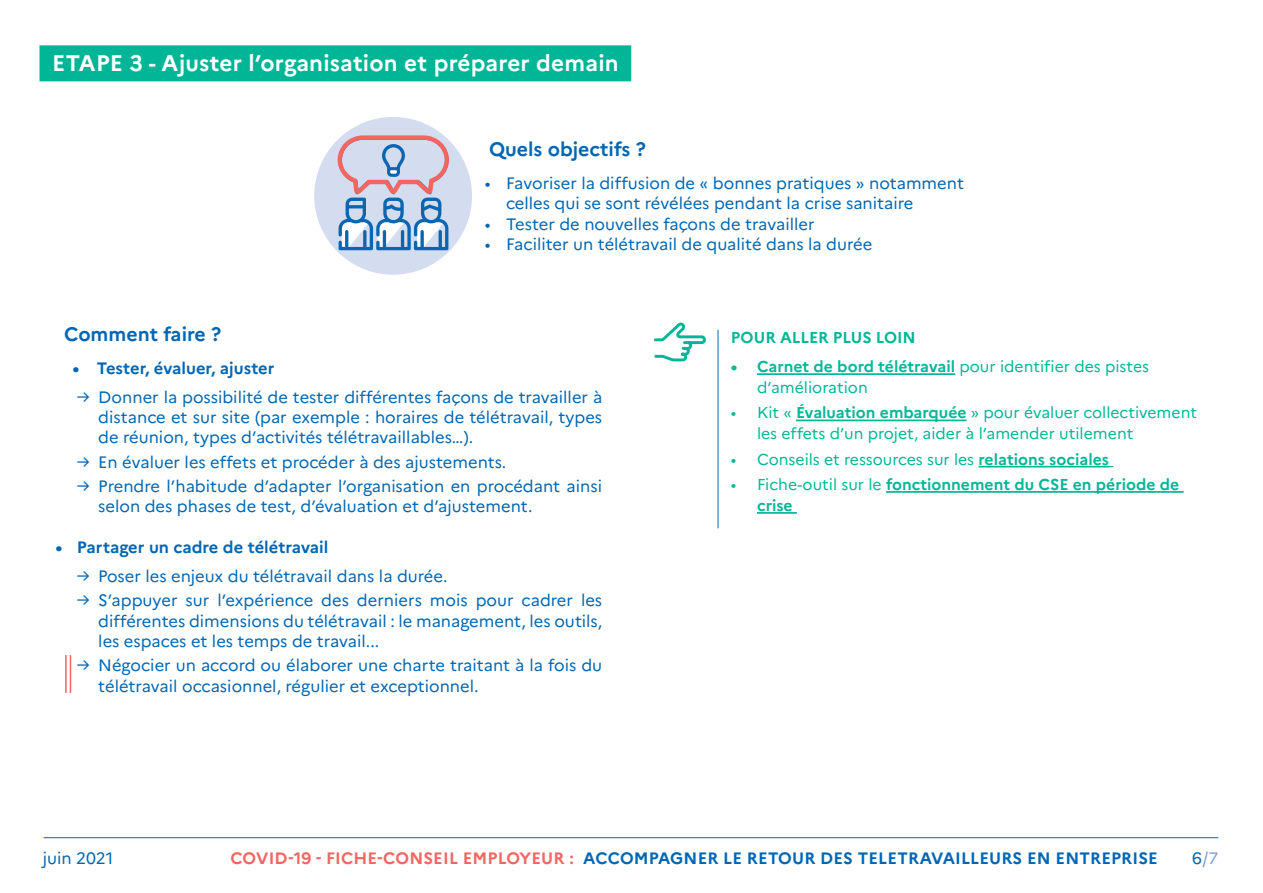
<style>
.page{position:relative;width:1263px;height:893px;background:#fff}
.page>*{position:absolute;margin:0;border:0;box-sizing:border-box;transform-origin:0 0}
.t1{font:700 22.5px "Marianne";letter-spacing:.01em;color:#fff}
.t2{font:700 19.5px "Marianne";color:#0066b3}
.t3{font:16.5px/20.2px "Marianne";color:#0066b3}
.t4{font:700 16.5px "Marianne";letter-spacing:.01em;color:#0066b3}
.t5{font:16.5px "Marianne";color:#80a0d3}
.t6{font:15.75px/21px "Marianne";color:#00b796}
.t7{font:700 15.75px/21px "Marianne";color:#00b796}
.s1{font-weight:700}
.s2{font-weight:400}
.s3{color:#f16662}
.s4{color:#0066b3}
</style>
<div class="page">
<hr style="left:44px;top:837px;width:1174px;height:1px;background:#0066b3">
<hr style="left:718px;top:330px;width:1px;height:198px;background:#0066b3">
<hr style="left:757px;top:373px;width:198px;height:2px;background:#00b796">
<hr style="left:796px;top:420px;width:170px;height:1px;background:#00b796">
<hr style="left:978px;top:466px;width:131px;height:1px;background:#00b796">
<hr style="left:886px;top:491px;width:298px;height:2px;background:#00b796">
<hr style="left:757px;top:512px;width:40px;height:2px;background:#00b796">
<svg style="left:653px;top:322px;width:53px;height:40px"></svg>
<div style="left:40px;top:45px;width:591px;height:36px;background:#00b696"></div>
<div style="left:314px;top:117px;width:158px;height:158px;background:#d4dcf0;border-radius:50%"></div>
<svg style="left:335px;top:133px;width:116px;height:131px"></svg>
<hr style="left:70px;top:656px;width:1px;height:36px;background:#f16661">
<hr style="left:65px;top:656px;width:2px;height:36px;background:#f16661">
<h1 class="t1" style="left:52px;top:49px;width:568px">ETAPE 3 - Ajuster l’organisation et préparer demain</h1>
<p class="t2" style="left:489px;top:137px;width:158px">Quels objectifs ?</p>
<p class="t3" style="left:506px;top:173px;width:459px;text-indent:-21px">• Favoriser la diffusion de « bonnes pratiques » notamment celles qui se sont révélées pendant la crise sanitaire</p>
<p class="t3" style="left:485px;top:213px;width:331px">• Tester de nouvelles façons de travailler</p>
<p class="t3" style="left:485px;top:234px;width:389px">• Faciliter un télétravail de qualité dans la durée</p>
<p class="t2" style="left:64px;top:322px;width:159px">Comment faire ?</p>
<p class="t4" style="left:73px;top:358px;width:203px">• Tester, évaluer, ajuster</p>
<p class="t3" style="left:98px;top:387px;width:505px;text-align:justify;text-indent:-21px">→ Donner la possibilité de tester différentes façons de travailler à distance et sur site (par exemple : horaires de télétravail, types de réunion, types d’activités télétravaillables…).</p>
<p class="t3" style="left:77px;top:452px;width:431px">→ En évaluer les effets et procéder à des ajustements.</p>
<p class="t3" style="left:98px;top:476px;width:505px;text-indent:-21px">→ Prendre l’habitude d’adapter l’organisation en procédant ainsi selon des phases de test, d’évaluation et d’ajustement.</p>
<p class="t4" style="left:56px;top:537px;width:274px">• Partager un cadre de télétravail</p>
<p class="t3" style="left:77px;top:566px;width:372px">→ Poser les enjeux du télétravail dans la durée.</p>
<p class="t3" style="left:98px;top:590px;width:505px;text-align:justify;text-indent:-21px">→ S’appuyer sur l’expérience des derniers mois pour cadrer les différentes dimensions du télétravail : le management, les outils, les espaces et les temps de travail...</p>
<p class="t3" style="left:98px;top:655px;width:505px;text-indent:-21px">→ Négocier un accord ou élaborer une charte traitant à la fois du télétravail occasionnel, régulier et exceptionnel.</p>
<p class="t7" style="left:731px;top:326px;width:186px">POUR ALLER PLUS LOIN</p>
<p class="t6" style="left:757px;top:356px;width:394px;text-indent:-26px"><span class="s1">• Carnet de bord télétravail</span> pour identifier des pistes d’amélioration</p>
<p class="t6" style="left:757px;top:402px;width:442px;text-indent:-26px">• Kit « <span class="s1">Évaluation embarquée</span> » pour évaluer collectivement les effets d’un projet, aider à l’amender utilement</p>
<p class="t6" style="left:731px;top:448px;width:380px">• Conseils et ressources sur les <span class="s1">relations sociales</span></p>
<p class="t7" style="left:757px;top:474px;width:424px;text-indent:-26px"><span class="s2">• Fiche-outil sur le</span> fonctionnement du CSE en période de crise</p>
<p class="t3" style="left:43px;top:847px;width:72px">juin 2021</p>
<p class="t4" style="left:230px;top:848px;width:929px"><span class="s3">COVID-19 - FICHE-CONSEIL EMPLOYEUR :</span> ACCOMPAGNER LE RETOUR DES TELETRAVAILLEURS EN ENTREPRISE</p>
<p class="t5" style="left:1192px;top:848px;width:28px"><span class="s4">6</span>/7</p>
</div>
